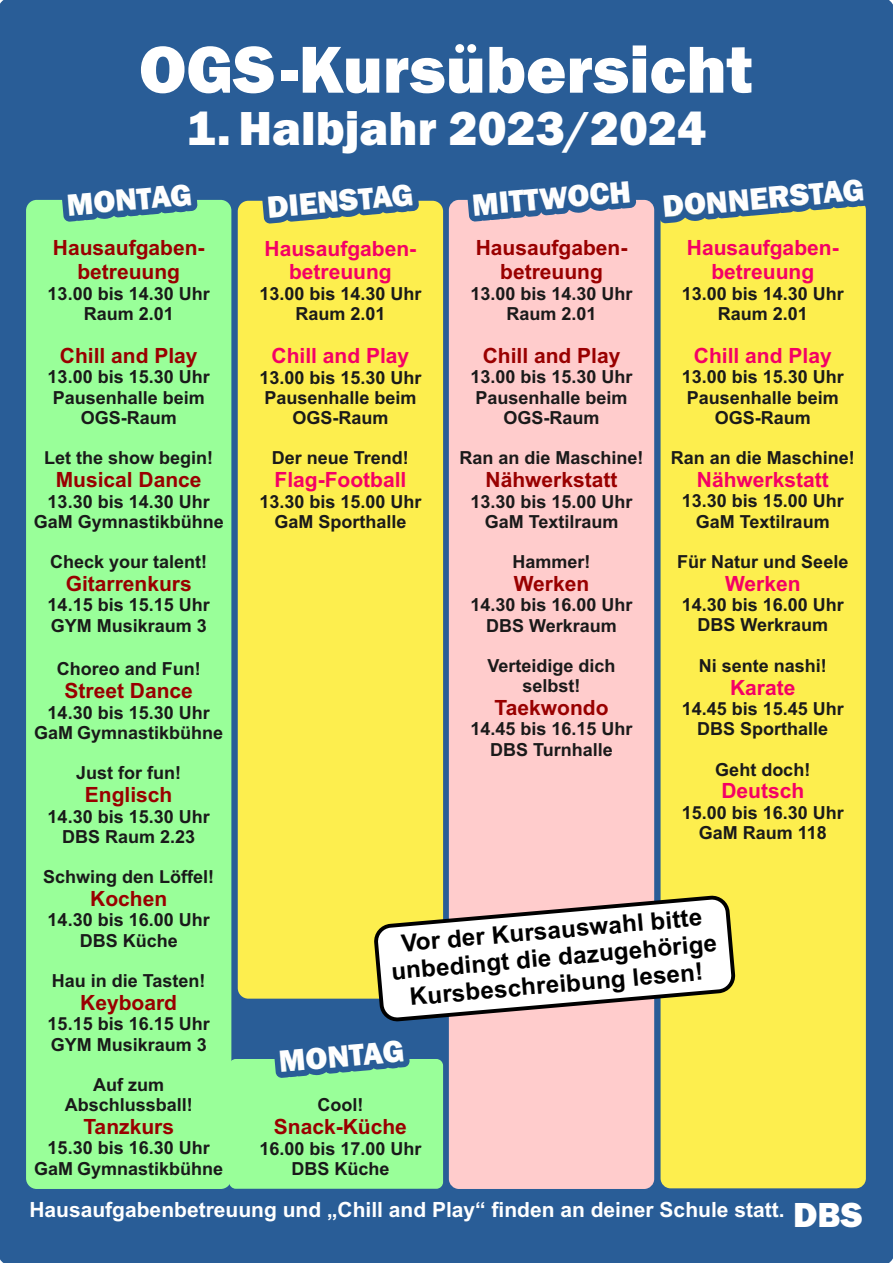
<style>
.page{position:relative;width:893px;height:1263px;background:#295d97}
.page>*{position:absolute;margin:0;border:0;box-sizing:border-box;transform-origin:0 0}
.t1{font:800 68.7px "Franklin Gothic";color:#fff}
.t2{font:800 49.35px "Franklin Gothic";color:#fff}
.t3{font:800 36px "Franklin Gothic";color:#fff}
.t4{font:800 31.8px "Franklin Gothic";color:#fefefe}
.t5{font:700 24.15px/27px "Arial";color:#000;text-align:center}
.t6{font:700 21px/23.4px "Arial";color:#900;text-align:center}
.t7{font:700 21px/23.4px "Arial";color:#f40065;text-align:center}
.t8{font:700 21px "Arial";color:#fff}
.t9{font:700 18px/20.1px "Arial";color:#1a1a1a;text-align:center}
</style>
<div class="page">
<div style="left:26px;top:200px;width:205px;height:989px;background:#9f9;border-radius:11px"></div>
<div style="left:238px;top:201px;width:205px;height:798px;background:#fdee4e;border-radius:11px"></div>
<div style="left:449px;top:200px;width:205px;height:989px;background:#fcc;border-radius:10px"></div>
<div style="left:661px;top:200px;width:205px;height:988px;background:#fdee4e;border-radius:10px"></div>
<svg style="left:262px;top:178px;width:157px;height:46px;background:#4a748b"></svg>
<svg style="left:467px;top:174px;width:169px;height:48px"></svg>
<svg style="left:657px;top:173px;width:213px;height:51px"></svg>
<svg style="left:371px;top:893px;width:365px;height:131px;fill:#fff"></svg>
<svg style="left:61px;top:178px;width:137px;height:44px;background:#397497"></svg>
<div style="left:229px;top:1059px;width:214px;height:130px;background:#9f9;border-radius:7px"></div>
<svg style="left:274px;top:1034px;width:136px;height:44px;background:#387397"></svg>
<h1 class="t1" style="left:139px;top:45px;width:615px">OGS -Kursübersicht</h1>
<h2 class="t2" style="left:186px;top:111px;width:521px">1. Halbjahr 2023/2024</h2>
<h3 class="t4" style="left:66px;top:193px;width:127px;rotate:-5deg">MONTAG</h3>
<h3 class="t4" style="left:266px;top:195px;width:148px;rotate:-5deg">DIENSTAG</h3>
<h3 class="t4" style="left:471px;top:193px;width:161px;rotate:-5deg">MITTWOCH</h3>
<h3 class="t4" style="left:662px;top:195px;width:204px;rotate:-5deg">DONNERSTAG</h3>
<p class="t6" style="left:53px;top:238px;width:153px">Hausaufgaben&shy;betreuung</p>
<p class="t9" style="left:48px;top:285px;width:164px">13.00 bis 14.30 Uhr<br>Raum 2.01</p>
<p class="t6" style="left:60px;top:346px;width:139px">Chill and Play</p>
<p class="t9" style="left:48px;top:369px;width:164px">13.00 bis 15.30 Uhr<br>Pausenhalle beim<br>OGS-Raum</p>
<p class="t9" style="left:44px;top:449px;width:171px">Let the show begin!</p>
<p class="t6" style="left:56px;top:470px;width:147px">Musical Dance</p>
<p class="t9" style="left:34px;top:493px;width:192px">13.30 bis 14.30 Uhr<br>GaM Gymnastikbühne</p>
<p class="t9" style="left:50px;top:553px;width:159px">Check your talent!</p>
<p class="t6" style="left:66px;top:573px;width:128px">Gitarrenkurs</p>
<p class="t9" style="left:48px;top:597px;width:164px;text-align:left">14.15 bis 15.15 Uhr<br>GYM Musikraum 3</p>
<p class="t9" style="left:57px;top:660px;width:146px">Choreo and Fun!</p>
<p class="t6" style="left:65px;top:681px;width:130px">Street Dance</p>
<p class="t9" style="left:34px;top:704px;width:190px">14.30 bis 15.30 Uhr<br>GaM Gymnastikbühne</p>
<p class="t9" style="left:76px;top:764px;width:106px">Just for fun!</p>
<p class="t6" style="left:85px;top:785px;width:89px">Englisch</p>
<p class="t9" style="left:48px;top:808px;width:164px">14.30 bis 15.30 Uhr<br>DBS Raum 2.23</p>
<p class="t9" style="left:43px;top:868px;width:173px">Schwing den Löffel!</p>
<p class="t6" style="left:90px;top:888px;width:79px">Kochen</p>
<p class="t9" style="left:48px;top:912px;width:164px">14.30 bis 16.00 Uhr<br>DBS Küche</p>
<p class="t9" style="left:52px;top:972px;width:155px">Hau in die Tasten!</p>
<p class="t6" style="left:80px;top:992px;width:98px">Keyboard</p>
<p class="t9" style="left:48px;top:1016px;width:164px;text-align:left">15.15 bis 16.15 Uhr<br>GYM Musikraum 3</p>
<p class="t9" style="left:65px;top:1076px;width:130px">Auf zum<br>Abschlussball!</p>
<p class="t6" style="left:83px;top:1116px;width:92px">Tanzkurs</p>
<p class="t9" style="left:34px;top:1140px;width:190px">15.30 bis 16.30 Uhr<br>GaM Gymnastikbühne</p>
<p class="t7" style="left:265px;top:239px;width:153px">Hausaufgaben&shy;betreuung</p>
<p class="t9" style="left:259px;top:285px;width:164px">13.00 bis 14.30 Uhr<br>Raum 2.01</p>
<p class="t7" style="left:272px;top:346px;width:139px">Chill and Play</p>
<p class="t9" style="left:259px;top:369px;width:164px">13.00 bis 15.30 Uhr<br>Pausenhalle beim<br>OGS-Raum</p>
<p class="t9" style="left:272px;top:449px;width:139px">Der neue Trend!</p>
<p class="t7" style="left:274px;top:470px;width:133px">Flag-Football</p>
<p class="t9" style="left:259px;top:493px;width:164px">13.30 bis 15.00 Uhr<br>GaM Sporthalle</p>
<p class="t6" style="left:476px;top:238px;width:153px">Hausaufgaben&shy;betreuung</p>
<p class="t9" style="left:470px;top:285px;width:164px">13.00 bis 14.30 Uhr<br>Raum 2.01</p>
<p class="t6" style="left:483px;top:346px;width:139px">Chill and Play</p>
<p class="t9" style="left:470px;top:369px;width:164px">13.00 bis 15.30 Uhr<br>Pausenhalle beim<br>OGS-Raum</p>
<p class="t9" style="left:459px;top:449px;width:186px">Ran an die Maschine!</p>
<p class="t6" style="left:486px;top:470px;width:133px">Nähwerkstatt</p>
<p class="t9" style="left:470px;top:493px;width:164px">13.30 bis 15.00 Uhr<br>GaM Textilraum</p>
<p class="t9" style="left:512px;top:553px;width:80px">Hammer!</p>
<p class="t6" style="left:514px;top:573px;width:77px">Werken</p>
<p class="t9" style="left:470px;top:597px;width:164px">14.30 bis 16.00 Uhr<br>DBS Werkraum</p>
<p class="t9" style="left:487px;top:657px;width:130px">Verteidige dich selbst!</p>
<p class="t6" style="left:495px;top:697px;width:115px">Taekwondo</p>
<p class="t9" style="left:470px;top:721px;width:164px">14.45 bis 16.15 Uhr<br>DBS Turnhalle</p>
<p class="t7" style="left:687px;top:238px;width:153px">Hausaufgaben&shy;betreuung</p>
<p class="t9" style="left:682px;top:285px;width:164px">13.00 bis 14.30 Uhr<br>Raum 2.01</p>
<p class="t7" style="left:694px;top:346px;width:139px">Chill and Play</p>
<p class="t9" style="left:682px;top:369px;width:164px">13.00 bis 15.30 Uhr<br>Pausenhalle beim<br>OGS-Raum</p>
<p class="t9" style="left:671px;top:449px;width:186px">Ran an die Maschine!</p>
<p class="t7" style="left:697px;top:470px;width:133px">Nähwerkstatt</p>
<p class="t9" style="left:682px;top:493px;width:164px">13.30 bis 15.00 Uhr<br>GaM Textilraum</p>
<p class="t9" style="left:677px;top:553px;width:173px">Für Natur und Seele</p>
<p class="t7" style="left:725px;top:573px;width:77px">Werken</p>
<p class="t9" style="left:682px;top:597px;width:164px">14.30 bis 16.00 Uhr<br>DBS Werkraum</p>
<p class="t9" style="left:699px;top:657px;width:130px">Ni sente nashi!</p>
<p class="t7" style="left:730px;top:677px;width:67px">Karate</p>
<p class="t9" style="left:682px;top:700px;width:164px">14.45 bis 15.45 Uhr<br>DBS Sporthalle</p>
<p class="t9" style="left:715px;top:761px;width:97px">Geht doch!</p>
<p class="t7" style="left:721px;top:781px;width:84px">Deutsch</p>
<p class="t9" style="left:682px;top:804px;width:164px">15.00 bis 16.30 Uhr<br>GaM Raum 118</p>
<h3 class="t5" style="left:388px;top:933px;width:328px;rotate:-5deg">Vor der Kursauswahl bitte unbedingt die dazugehörige<br>Kursbeschreibung lesen!</h3>
<h3 class="t4" style="left:278px;top:1050px;width:127px;rotate:-5deg">MONTAG</h3>
<p class="t9" style="left:317px;top:1096px;width:47px">Cool!</p>
<p class="t6" style="left:274px;top:1117px;width:135px">Snack-Küche</p>
<p class="t9" style="left:259px;top:1140px;width:164px">16.00 bis 17.00 Uhr<br>DBS Küche</p>
<p class="t8" style="left:29px;top:1202px;width:756px">Hausaufgabenbetreuung und „Chill and Play“ finden an deiner Schule statt.</p>
<h3 class="t3" style="left:793px;top:1202px;width:71px">DBS</h3>
</div>
